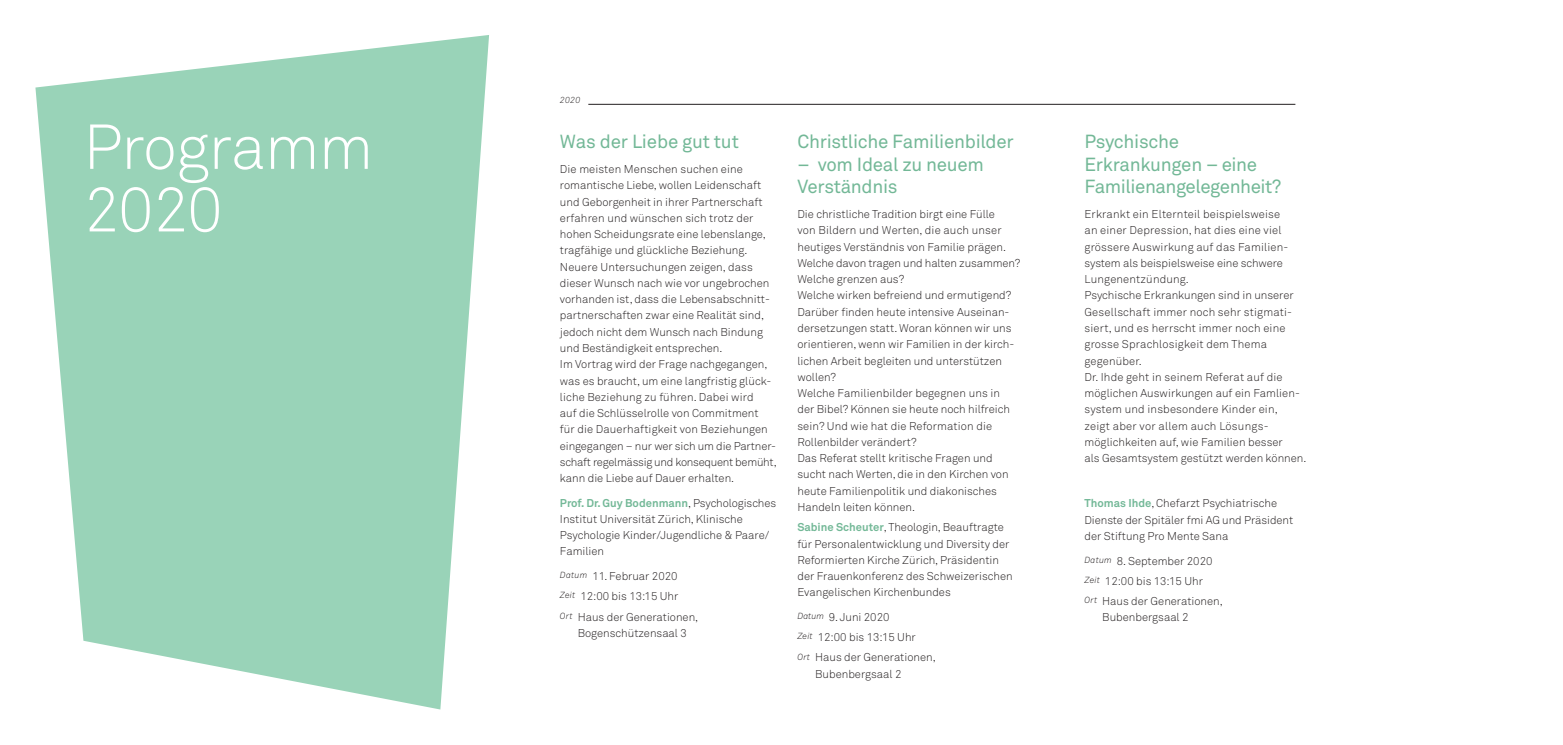
<style>
.page{position:relative;width:1563px;height:745px;background:#fff}
.page>*{position:absolute;margin:0;border:0;box-sizing:border-box;transform-origin:0 0}
.t1{font:300 62.5px/62.5px "Akkurat";letter-spacing:-.015em;color:#fff}
.t2{font:18.75px/22.5px "Akkurat";letter-spacing:-.015em;color:#73b897}
.t3{font:300 11.25px/16.2px "Akkurat";color:#231f20}
.t4{font:italic 300 8.75px "Akkurat";color:#231f20}
.s1{font-weight:700;color:#73b897}
</style>
<div class="page">
<hr style="left:588px;top:104px;width:707px;height:1px;background:#231f20">
<svg style="left:35px;top:35px;width:454px;height:674px;fill:#99d3b8"></svg>
<h1 class="t1" style="left:83px;top:114px;width:291px">Programm<br>2020</h1>
<p class="t4" style="left:560px;top:94px;width:22px">2020</p>
<h2 class="t2" style="left:560px;top:130px;width:180px">Was der Liebe gut tut</h2>
<p class="t3" style="left:560px;top:161px;width:218px">Die meisten Menschen suchen eine romantische Liebe, wollen Leidenschaft und Geborgenheit in ihrer Partnerschaft erfahren und wünschen sich trotz der hohen Scheidungsrate eine lebenslange, tragfähige und glückliche Beziehung.<br>Neuere Untersuchungen zeigen, dass dieser Wunsch nach wie vor ungebrochen vorhanden ist, dass die Lebensabschnitt&shy;partnerschaften zwar eine Realität sind, jedoch nicht dem Wunsch nach Bindung und Beständigkeit entsprechen.<br>Im Vortrag wird der Frage nachgegangen, was es braucht, um eine langfristig glück&shy;liche Beziehung zu führen. Dabei wird<br>auf die Schlüsselrolle von Commitment<br>für die Dauerhaftigkeit von Beziehungen eingegangen – nur wer sich um die Partner&shy;schaft regelmässig und konsequent bemüht, kann die Liebe auf Dauer erhalten.</p>
<p class="t3" style="left:560px;top:494px;width:218px"><span class="s1">Prof. Dr. Guy Bodenmann</span>, Psychologisches Institut Universität Zürich, Klinische Psychologie Kinder/Jugendliche &amp; Paare/ Familien</p>
<p class="t3" style="left:560px;top:565px;width:140px;line-height:20.2px"><sup>Datum</sup> 11. Februar 2020<br><sup>Zeit</sup> 12:00 bis 13:15 Uhr<br><sup>Ort</sup> Haus der Generationen,</p>
<p class="t3" style="left:578px;top:624px;width:111px">Bogenschützensaal 3</p>
<h2 class="t2" style="left:797px;top:130px;width:218px">Christliche Familienbilder</h2>
<h2 class="t2" style="left:797px;top:152px;width:188px">– vom Ideal zu neuem<br>Verständnis</h2>
<p class="t3" style="left:797px;top:206px;width:224px">Die christliche Tradition birgt eine Fülle<br>von Bildern und Werten, die auch unser heutiges Verständnis von Familie prägen.<br>Welche davon tragen und halten zusammen?<br>Welche grenzen aus?<br>Welche wirken befreiend und ermutigend?<br>Darüber finden heute intensive Auseinan&shy;dersetzungen statt. Woran können wir uns orientieren, wenn wir Familien in der kirch&shy;lichen Arbeit begleiten und unterstützen wollen?<br>Welche Familienbilder begegnen uns in<br>der Bibel? Können sie heute noch hilfreich sein? Und wie hat die Reformation die Rollenbilder verändert?<br>Das Referat stellt kritische Fragen und sucht nach Werten, die in den Kirchen von heute Familienpolitik und diakonisches Handeln leiten können.</p>
<p class="t3" style="left:797px;top:518px;width:217px"><span class="s1">Sabine Scheuter</span>, Theologin, Beauftragte für Personalentwicklung und Diversity der Reformierten Kirche Zürich, Präsidentin der Frauenkonferenz des Schweizerischen Evangelischen Kirchenbundes</p>
<p class="t3" style="left:797px;top:606px;width:140px;line-height:20.2px"><sup>Datum</sup> 9. Juni 2020<br><sup>Zeit</sup> 12:00 bis 13:15 Uhr<br><sup>Ort</sup> Haus der Generationen,</p>
<p class="t3" style="left:815px;top:665px;width:88px">Bubenbergsaal 2</p>
<h2 class="t2" style="left:1084px;top:130px;width:198px">Psychische<br>Erkrankungen – eine<br>Familienangelegenheit?</h2>
<p class="t3" style="left:1084px;top:206px;width:223px">Erkrankt ein Elternteil beispielsweise<br>an einer Depression, hat dies eine viel grössere Auswirkung auf das Familien&shy;system als beispielsweise eine schwere Lungenentzündung.<br>Psychische Erkrankungen sind in unserer Gesellschaft immer noch sehr stigmati&shy;siert, und es herrscht immer noch eine grosse Sprachlosigkeit dem Thema gegenüber.<br>Dr. Ihde geht in seinem Referat auf die möglichen Auswirkungen auf ein Famlien&shy;system und insbesondere Kinder ein,<br>zeigt aber vor allem auch Lösungs&shy;möglichkeiten auf, wie Familien besser<br>als Gesamtsystem gestützt werden können.</p>
<p class="t3" style="left:1084px;top:495px;width:210px"><span class="s1">Thomas Ihde</span>, Chefarzt Psychiatrische<br>Dienste der Spitäler fmi AG und Präsident der Stiftung Pro Mente Sana</p>
<p class="t3" style="left:1084px;top:550px;width:140px;line-height:20.2px"><sup>Datum</sup> 8. September 2020<br><sup>Zeit</sup> 12:00 bis 13:15 Uhr<br><sup>Ort</sup> Haus der Generationen,</p>
<p class="t3" style="left:1102px;top:608px;width:88px">Bubenbergsaal 2</p>
</div>
